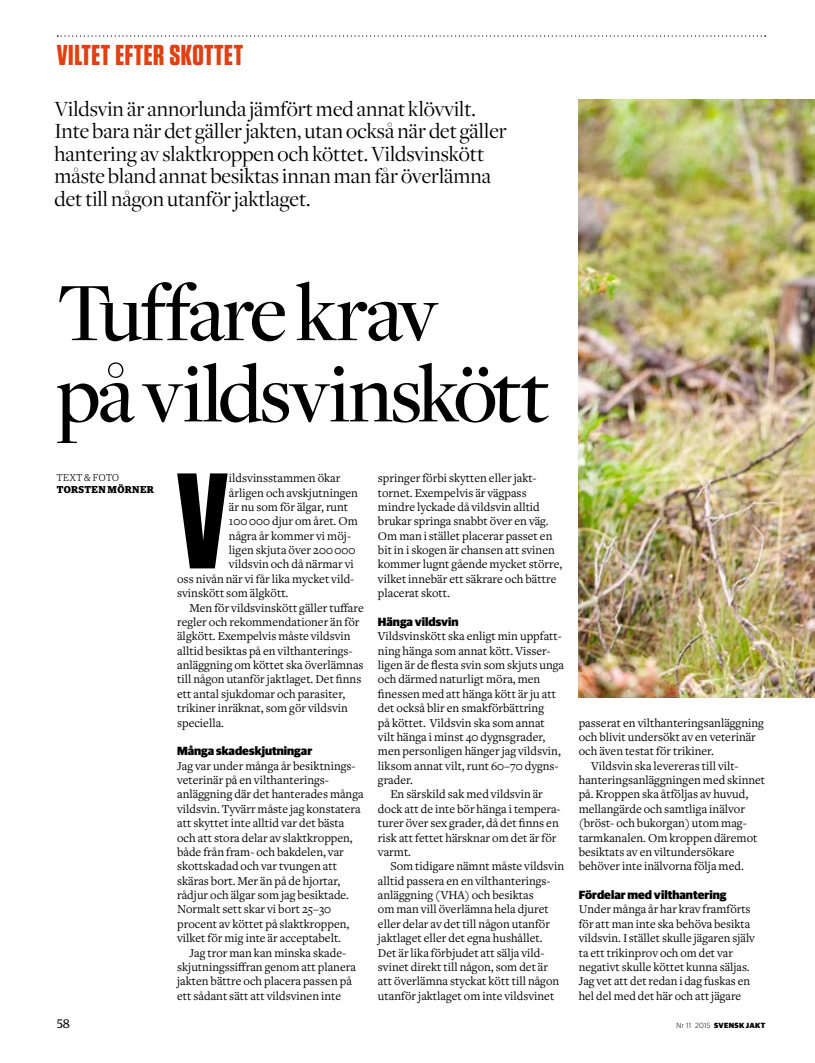
<style>
.page{position:relative;width:815px;height:1063px;background:#fff}
.page>*{position:absolute;margin:0;border:0;box-sizing:border-box;transform-origin:0 0}
.t1{font:700 135.75px "Tungsten";color:#000}
.t2{font:500 86.25px/81.2px "Freight Disp";letter-spacing:-.025em;color:#000}
.t3{font:700 28.75px "Tungsten";letter-spacing:.02em;color:#df4113}
.t4{font:22.5px/22.5px "Freight Disp";color:#000}
.t5{font:12.5px/14.4px "Freight Text";color:#000}
.t6{font:12.5px "Guardian Egyp";color:#000}
.t7{font:900 11.88px "Guardian Sans";color:#000}
.t8{font:700 10px "Guardian Egyp";letter-spacing:.035em;color:#000}
.t9{font:300 10px "Guardian Egyp";letter-spacing:.04em;color:#000}
.t10{font:900 7.5px "Guardian Sans";letter-spacing:.04em;color:#000}
.s1{font-weight:300}
</style>
<div class="page">
<svg style="left:57px;top:35px;width:709px;height:2px"></svg>
<img style="left:579px;top:99px;width:236px;height:599px">
<h3 class="t3" style="left:57px;top:40px;width:188px">VILTET EFTER SKOTTET</h3>
<p class="t4" style="left:55px;top:98px;width:454px">Vildsvin är annorlunda jämfört med annat klövvilt.<br>Inte bara när det gäller jakten, utan också när det gäller hantering av slaktkroppen och köttet. Vildsvinskött måste bland annat besiktas innan man får överlämna det till någon utanför jaktlaget.</p>
<h2 class="t2" style="left:57px;top:274px;width:494px">Tuffare krav<br>på vildsvinskött</h2>
<p class="t9" style="left:57px;top:471px;width:64px">TEXT &amp; FOTO</p>
<p class="t8" style="left:57px;top:481px;width:99px">TORSTEN MÖRNER</p>
<h1 class="t1" style="left:176px;top:449px;width:53px">V</h1>
<p class="t5" style="left:229px;top:471px;width:113px">ildsvinsstammen ökar</p>
<p class="t5" style="left:229px;top:486px;width:131px">årligen och avskjutningen</p>
<p class="t5" style="left:229px;top:500px;width:121px">är nu som för älgar, runt</p>
<p class="t5" style="left:229px;top:514px;width:130px">100000 djur om året. Om</p>
<p class="t5" style="left:229px;top:529px;width:124px">några år kommer vi möj-</p>
<p class="t5" style="left:229px;top:543px;width:128px">ligen skjuta över 200000</p>
<p class="t5" style="left:229px;top:557px;width:126px">vildsvin och då närmar vi</p>
<p class="t5" style="left:177px;top:572px;width:179px">oss nivån när vi får lika mycket vild-</p>
<p class="t5" style="left:177px;top:586px;width:113px">svinskött som älgkött.</p>
<p class="t5" style="left:190px;top:601px;width:176px">Men för vildsvinskött gäller tuffare</p>
<p class="t5" style="left:177px;top:615px;width:184px">regler och rekommendationer än för</p>
<p class="t5" style="left:177px;top:629px;width:175px">älgkött. Exempelvis måste vildsvin</p>
<p class="t5" style="left:177px;top:644px;width:177px">alltid besiktas på en vilthanterings-</p>
<p class="t5" style="left:177px;top:658px;width:188px">anläggning om köttet ska överlämnas</p>
<p class="t5" style="left:177px;top:672px;width:186px">till någon utanför jaktlaget. Det finns</p>
<p class="t5" style="left:177px;top:687px;width:169px">ett antal sjukdomar och parasiter,</p>
<p class="t5" style="left:177px;top:701px;width:172px">trikiner inräknat, som gör vildsvin</p>
<p class="t5" style="left:177px;top:716px;width:48px">speciella.</p>
<p class="t7" style="left:177px;top:742px;width:137px">Många skadeskjutningar</p>
<p class="t5" style="left:177px;top:759px;width:188px">Jag var under många år besiktnings&shy;veterinär på en vilthanterings&shy;anläggning där det hanterades många vildsvin. Tyvärr måste jag konstatera att skyttet inte alltid var det bästa och att stora delar av slaktkroppen, både från fram- och bakdelen, var skottskadad och var tvungen att skäras bort. Mer än på de hjortar, rådjur och älgar som jag besiktade.<br>Normalt sett skar vi bort 25–30 procent av köttet på slaktkroppen, vilket för mig inte är acceptabelt.</p>
<p class="t5" style="left:177px;top:946px;width:180px;text-indent:12px">Jag tror man kan minska skade&shy;skjutningssiffran genom att planera jakten bättre och placera passen på ett sådant sätt att vildsvinen inte</p>
<p class="t5" style="left:378px;top:471px;width:186px">springer förbi skytten eller jakt&shy;tornet. Exempelvis är vägpass mindre lyckade då vildsvin alltid brukar springa snabbt över en väg.<br>Om man i stället placerar passet en bit in i skogen är chansen att svinen kommer lugnt gående mycket större, vilket innebär ett säkrare och bättre placerat skott.</p>
<p class="t7" style="left:378px;top:613px;width:82px">Hänga vildsvin</p>
<p class="t5" style="left:378px;top:629px;width:185px">Vildsvinskött ska enligt min uppfatt-</p>
<p class="t5" style="left:378px;top:644px;width:174px">ning hänga som annat kött. Visser-</p>
<p class="t5" style="left:378px;top:658px;width:188px">ligen är de flesta svin som skjuts unga</p>
<p class="t5" style="left:378px;top:672px;width:164px">och därmed naturligt möra, men</p>
<p class="t5" style="left:378px;top:687px;width:180px">finessen med att hänga kött är ju att</p>
<p class="t5" style="left:378px;top:701px;width:168px">det också blir en smakförbättring</p>
<p class="t5" style="left:378px;top:716px;width:168px">på köttet. Vildsvin ska som annat</p>
<p class="t5" style="left:378px;top:730px;width:169px">vilt hänga i minst 40 dygnsgrader,</p>
<p class="t5" style="left:378px;top:744px;width:184px">men personligen hänger jag vildsvin,</p>
<p class="t5" style="left:378px;top:759px;width:182px">liksom annat vilt, runt 60–70 dygns-</p>
<p class="t5" style="left:378px;top:773px;width:37px">grader.</p>
<p class="t5" style="left:390px;top:787px;width:154px">En särskild sak med vildsvin är</p>
<p class="t5" style="left:378px;top:802px;width:184px">dock att de inte bör hänga i tempera-</p>
<p class="t5" style="left:378px;top:816px;width:182px">turer över sex grader, då det finns en</p>
<p class="t5" style="left:378px;top:831px;width:180px">risk att fettet härsknar om det är för</p>
<p class="t5" style="left:378px;top:845px;width:35px">varmt.</p>
<p class="t5" style="left:390px;top:859px;width:175px">Som tidigare nämnt måste vildsvin</p>
<p class="t5" style="left:378px;top:874px;width:174px">alltid passera en en vilthanterings-</p>
<p class="t5" style="left:378px;top:888px;width:157px">anläggning (VHA) och besiktas</p>
<p class="t5" style="left:378px;top:902px;width:172px">om man vill överlämna hela djuret</p>
<p class="t5" style="left:378px;top:917px;width:174px">eller delar av det till någon utanför</p>
<p class="t5" style="left:378px;top:931px;width:166px">jaktlaget eller det egna hushållet.</p>
<p class="t5" style="left:378px;top:946px;width:168px">Det är lika förbjudet att sälja vild-</p>
<p class="t5" style="left:378px;top:960px;width:172px">svinet direkt till någon, som det är</p>
<p class="t5" style="left:378px;top:974px;width:183px">att överlämna styckat kött till någon</p>
<p class="t5" style="left:378px;top:989px;width:178px">utanför jaktlaget om inte vildsvinet</p>
<p class="t5" style="left:579px;top:716px;width:187px">passerat en vilthanteringsanläggning</p>
<p class="t5" style="left:579px;top:730px;width:179px">och blivit undersökt av en veterinär</p>
<p class="t5" style="left:579px;top:744px;width:137px">och även testat för trikiner.</p>
<p class="t5" style="left:591px;top:759px;width:149px">Vildsvin ska levereras till vilt-</p>
<p class="t5" style="left:579px;top:773px;width:188px">hanteringsanläggningen med skinnet</p>
<p class="t5" style="left:579px;top:787px;width:171px">på. Kroppen ska åtföljas av huvud,</p>
<p class="t5" style="left:579px;top:802px;width:168px">mellangärde och samtliga inälvor</p>
<p class="t5" style="left:579px;top:816px;width:169px">(bröst- och bukorgan) utom mag-</p>
<p class="t5" style="left:579px;top:831px;width:180px">tarmkanalen. Om kroppen däremot</p>
<p class="t5" style="left:579px;top:845px;width:157px">besiktats av en viltundersökare</p>
<p class="t5" style="left:579px;top:859px;width:167px">behöver inte inälvorna följa med.</p>
<p class="t7" style="left:579px;top:886px;width:149px">Fördelar med vilthantering</p>
<p class="t5" style="left:579px;top:902px;width:178px">Under många år har krav framförts för att man inte ska behöva besikta vildsvin. I stället skulle jägaren själv ta ett trikinprov och om det var negativt skulle köttet kunna säljas.<br>Jag vet att det redan idag fuskas en hel del med det här och att jägare</p>
<p class="t6" style="left:57px;top:1015px;width:15px">58</p>
<p class="t10" style="left:676px;top:1019px;width:90px"><span class="s1">Nr 11 2015</span> SVENSK JAKT</p>
</div>
